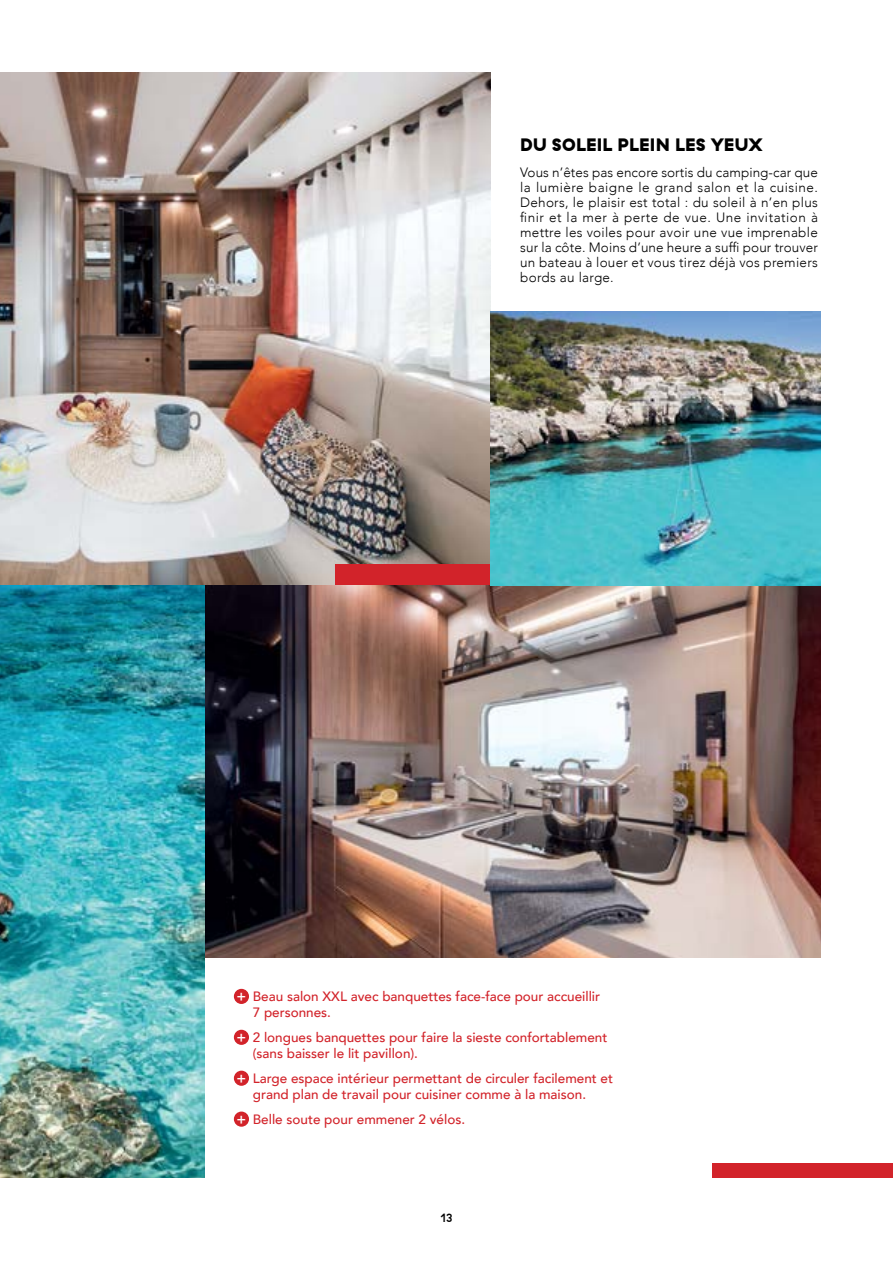
<style>
.page{position:relative;width:893px;height:1263px;background:#fff}
.page>*{position:absolute;margin:0;border:0;box-sizing:border-box;transform-origin:0 0}
.t1{font:900 18px "GT Haptik";letter-spacing:.01em;color:#000}
.t2{font:300 13.5px/15px "Avenir";letter-spacing:.02em;color:#000;text-align:justify}
.t3{font:500 13.5px/16.2px "Avenir";color:#d2232a}
.t4{font:500 12px "GT Haptik";color:#000}
.s1{font-family:"GT Haptik";font-weight:400;font-size:15.3px;color:#fff}
</style>
<div class="page">
<div style="left:712px;top:1164px;width:181px;height:14px;background:#d2232a"></div>
<img style="left:0;top:72px;width:490px;height:513px">
<img style="left:204px;top:585px;width:617px;height:373px">
<img style="left:0;top:585px;width:204px;height:593px">
<div style="left:335px;top:565px;width:155px;height:20px;background:#d2232a"></div>
<img style="left:490px;top:312px;width:331px;height:273px">
<div style="left:234px;top:989px;width:15px;height:15px;background:#d2232a;border-radius:50%"></div>
<div style="left:234px;top:1030px;width:15px;height:15px;background:#d2232a;border-radius:50%"></div>
<div style="left:234px;top:1071px;width:15px;height:15px;background:#d2232a;border-radius:50%"></div>
<div style="left:234px;top:1111px;width:15px;height:16px;background:#d2232a;border-radius:50%"></div>
<h1 class="t1" style="left:520px;top:134px;width:244px">DU SOLEIL PLEIN LES YEUX</h1>
<p class="t2" style="left:520px;top:165px;width:299px">Vous n’êtes pas encore sortis du camping-car que la lumière baigne le grand salon et la cuisine.<br>Dehors, le plaisir est total : du soleil à n’en plus finir et la mer à perte de vue. Une invitation à mettre les voiles pour avoir une vue imprenable sur la côte. Moins d’une heure a suffi pour trouver un bateau à louer et vous tirez déjà vos premiers bords au large.</p>
<p class="t3" style="left:253px;top:988px;width:349px;text-indent:-16px"><span class="s1">+</span> Beau salon XXL avec banquettes face-face pour accueillir<br>7 personnes.</p>
<p class="t3" style="left:253px;top:1028px;width:356px;text-indent:-16px"><span class="s1">+</span> 2 longues banquettes pour faire la sieste confortablement (sans baisser le lit pavillon).</p>
<p class="t3" style="left:253px;top:1069px;width:362px;text-indent:-16px"><span class="s1">+</span> Large espace intérieur permettant de circuler facilement et grand plan de travail pour cuisiner comme à la maison.</p>
<p class="t3" style="left:237px;top:1110px;width:230px"><span class="s1">+</span> Belle soute pour emmener 2 vélos.</p>
<p class="t4" style="left:440px;top:1210px;width:14px">13</p>
</div>
